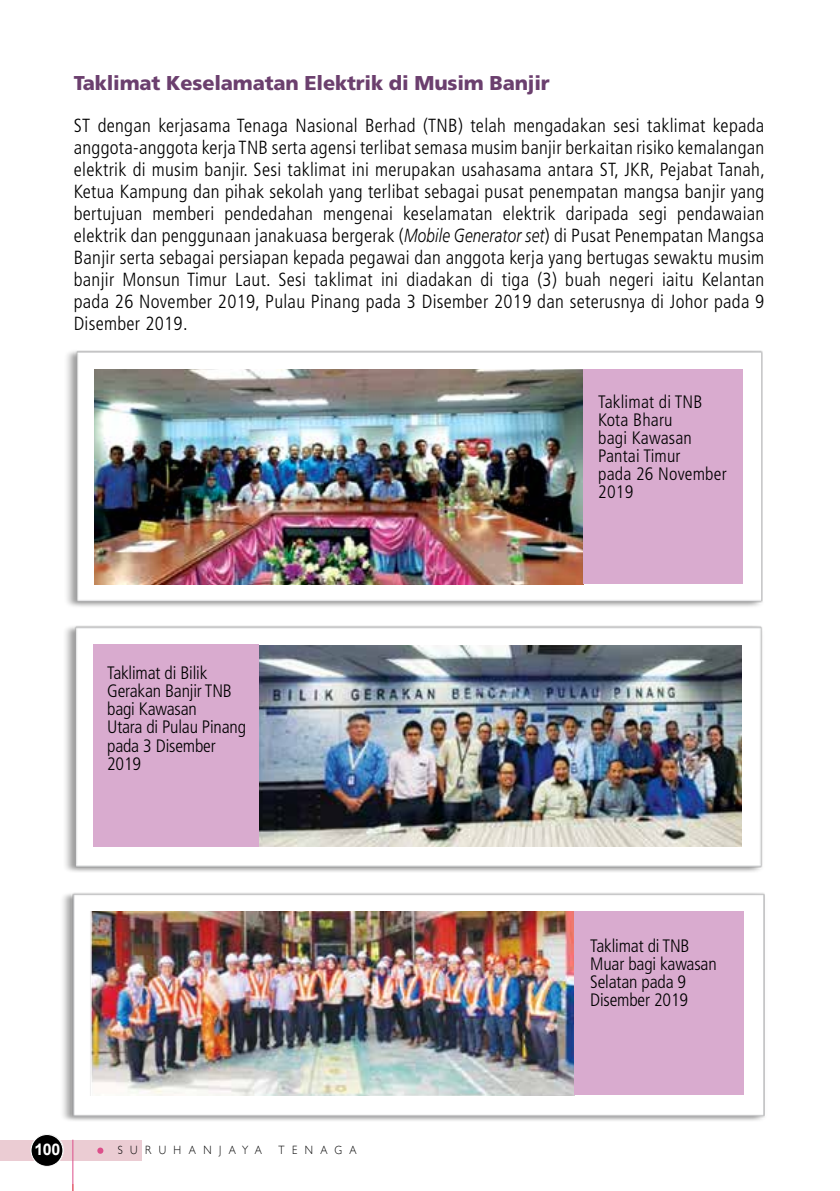
<style>
.page{position:relative;width:840px;height:1191px;background:#fff}
.page>*{position:absolute;margin:0;border:0;box-sizing:border-box;transform-origin:0 0}
.t1{font:54px "Minion Pro";color:#dc4f8a}
.t2{font:900 20px "Frutiger LT Std";letter-spacing:-.01em;color:#6b3f6e}
.t3{font:300 condensed 19px/22px "Frutiger LT Std";letter-spacing:.015em;color:#000;text-align:justify}
.t4{font:300 condensed 18px/18px "Frutiger LT Std";letter-spacing:-.01em;color:#000}
.t5{font:300 condensed 18px/18px "Frutiger LT Std";letter-spacing:.01em;color:#000}
.t6{font:700 16px "Arial";letter-spacing:-.025em;color:#fff}
.t7{font:300 12px "Gill Sans";letter-spacing:.7em;color:#000;scale:.89 1}
.s1{font-style:italic;font-stretch:normal}
</style>
<div class="page">
<img style="left:66px;top:350px;width:697px;height:257px">
<img style="left:94px;top:370px;width:489px;height:214px">
<div style="left:583px;top:370px;width:159px;height:214px;background:#d9abcf"></div>
<img style="left:65px;top:625px;width:698px;height:247px">
<img style="left:259px;top:645px;width:482px;height:201px">
<div style="left:93px;top:644px;width:166px;height:202px;background:#d9abcf"></div>
<img style="left:63px;top:892px;width:702px;height:229px">
<img style="left:73px;top:911px;width:500px;height:184px">
<div style="left:573px;top:911px;width:170px;height:184px;background:#d9abcf"></div>
<div style="left:0;top:1140px;width:142px;height:20px;background:#ebccd3"></div>
<div style="left:31px;top:1133px;width:32px;height:33px;border:1px solid #fff;border-radius:50%"></div>
<hr style="left:72px;top:1139px;width:1px;height:52px;background:#dc4f8a">
<div style="left:31px;top:1134px;width:32px;height:32px;background:#000;border-radius:50%"></div>
<div style="left:31px;top:1134px;width:32px;height:32px;border:1px solid #fff;border-radius:50%"></div>
<p class="t2" style="left:74px;top:71px;width:477px">Taklimat Keselamatan Elektrik di Musim Banjir</p>
<p class="t3" style="left:74px;top:115px;width:692px">ST dengan kerjasama Tenaga Nasional Berhad (TNB) telah mengadakan sesi taklimat kepada anggota-anggota kerja TNB serta agensi terlibat semasa musim banjir berkaitan risiko kemalangan elektrik di musim banjir. Sesi taklimat ini merupakan usahasama antara ST, JKR, Pejabat Tanah, Ketua Kampung dan pihak sekolah yang terlibat sebagai pusat penempatan mangsa banjir yang bertujuan memberi pendedahan mengenai keselamatan elektrik daripada segi pendawaian elektrik dan penggunaan janakuasa bergerak (<span class="s1">Mobile Generator set</span>) di Pusat Penempatan Mangsa Banjir serta sebagai persiapan kepada pegawai dan anggota kerja yang bertugas sewaktu musim banjir Monsun Timur Laut. Sesi taklimat ini diadakan di tiga (3) buah negeri iaitu Kelantan pada 26 November 2019, Pulau Pinang pada 3 Disember 2019 dan seterusnya di Johor pada 9<br>Disember 2019.</p>
<p class="t4" style="left:107px;top:664px;width:140px">Taklimat di Bilik<br>Gerakan Banjir TNB bagi Kawasan<br>Utara di Pulau Pinang pada 3 Disember<br>2019</p>
<p class="t6" style="left:34px;top:1139px;width:28px">1020</p>
<h1 class="t1" style="left:94px;top:1099px;width:14px">.</h1>
<p class="t7" style="left:118px;top:1141px;width:163px">SURUHANJAYA</p>
<p class="t7" style="left:278px;top:1141px;width:89px">TENAGA</p>
<p class="t6" style="left:38px;top:1139px;width:27px">102</p>
<p class="t5" style="left:598px;top:393px;width:130px">Taklimat di TNB<br>Kota Bharu<br>bagi Kawasan<br>Pantai Timur<br>pada 26 November<br>2019</p>
<p class="t4" style="left:590px;top:937px;width:128px">Taklimat di TNB<br>Muar bagi kawasan<br>Selatan pada 9<br>Disember 2019</p>
</div>
